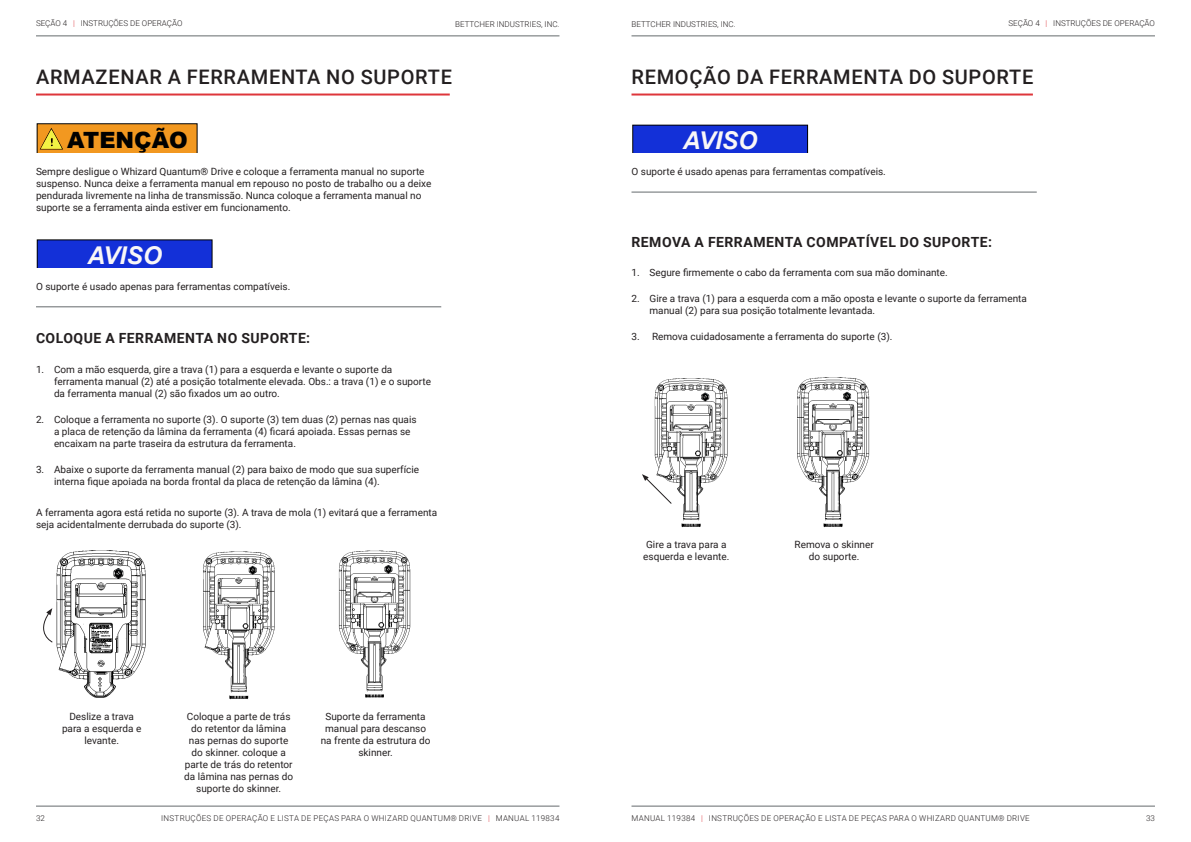
<style>
.page{position:relative;width:1191px;height:842px;background:#fff}
.page>*{position:absolute;margin:0;border:0;box-sizing:border-box;transform-origin:0 0}
.t1{font:italic 700 24.5px "Arial";color:#f9f7f7}
.t2{font:900 22.4px "Arial";color:#000}
.t3{font:500 20px "Roboto";letter-spacing:.035em;color:#231f20}
.Sub-heading{font:700 14px "Roboto";letter-spacing:.035em;color:#231f20}
.Body_copy_Regular{font:10px/12px "Roboto";color:#231f20}
.t4{font:300 8px "Roboto";letter-spacing:.035em;color:#231f20}
.t5{font:300 8px "Roboto";color:#231f20}
.s1{color:#de363b}
</style>
<div class="page">
<hr style="left:36px;top:806px;width:523px;height:1px;background:#656a6d">
<hr style="left:631px;top:806px;width:524px;height:1px;background:#656a6d">
<hr style="left:36px;top:36px;width:523px;height:1px;background:#656a6d">
<hr style="left:631px;top:36px;width:524px;height:1px;background:#656a6d">
<hr style="left:36px;top:94px;width:414px;height:2px;background:#de363b">
<svg style="left:37px;top:124px;width:160px;height:29px;background:#eb9720"></svg>
<div style="left:37px;top:240px;width:175px;height:27px;background:#1330d8"></div>
<hr style="left:36px;top:307px;width:405px;height:1px;background:#656a6d">
<img style="left:56px;top:550px;width:90px;height:148px">
<img style="left:203px;top:551px;width:72px;height:148px">
<img style="left:338px;top:550px;width:73px;height:148px">
<svg style="left:43px;top:608px;width:10px;height:35px"></svg>
<hr style="left:631px;top:94px;width:402px;height:2px;background:#de363b">
<div style="left:632px;top:125px;width:175px;height:28px;background:#1330d8"></div>
<hr style="left:631px;top:192px;width:405px;height:1px;background:#656a6d">
<img style="left:654px;top:378px;width:74px;height:149px">
<img style="left:797px;top:377px;width:73px;height:150px">
<svg style="left:642px;top:474px;width:30px;height:31px"></svg>
<p class="t5" style="left:36px;top:18px;width:148px">SEÇÃO 4 <span class="s1">|</span> INSTRUÇÕES DE OPERAÇÃO</p>
<p class="t5" style="left:455px;top:18px;width:106px">BETTCHER INDUSTRIES, INC.</p>
<p class="t5" style="left:631px;top:18px;width:106px">BETTCHER INDUSTRIES, INC.</p>
<p class="t5" style="left:1008px;top:18px;width:148px">SEÇÃO 4 <span class="s1">|</span> INSTRUÇÕES DE OPERAÇÃO</p>
<p class="t3" style="left:36px;top:63px;width:417px">ARMAZENAR A FERRAMENTA NO SUPORTE</p>
<p class="t2" style="left:67px;top:124px;width:122px">ATENÇÃO</p>
<p class="Body_copy_Regular" style="left:36px;top:165px;width:397px">Sempre desligue o Whizard Quantum® Drive e coloque a ferramenta manual no suporte suspenso. Nunca deixe a ferramenta manual em repouso no posto de trabalho ou a deixe pendurada livremente na linha de transmissão. Nunca coloque a ferramenta manual no suporte se a ferramenta ainda estiver em funcionamento.</p>
<p class="t1" style="left:87px;top:239px;width:76px">AVISO</p>
<p class="Body_copy_Regular" style="left:36px;top:280px;width:256px">O suporte é usado apenas para ferramentas compatíveis.</p>
<p class="Sub-heading" style="left:36px;top:329px;width:276px">COLOQUE A FERRAMENTA NO SUPORTE:</p>
<p class="Body_copy_Regular" style="left:54px;top:363px;width:378px;text-indent:-18px">1. Com a mão esquerda, gire a trava (1) para a esquerda e levante o suporte da ferramenta manual (2) até a posição totalmente elevada. Obs.: a trava (1) e o suporte da ferramenta manual (2) são fixados um ao outro.</p>
<p class="Body_copy_Regular" style="left:54px;top:413px;width:364px;text-indent:-18px">2. Coloque a ferramenta no suporte (3). O suporte (3) tem duas (2) pernas nas quais a placa de retenção da lâmina da ferramenta (4) ficará apoiada. Essas pernas se encaixam na parte traseira da estrutura da ferramenta.</p>
<p class="Body_copy_Regular" style="left:54px;top:463px;width:367px;text-indent:-18px">3. Abaixe o suporte da ferramenta manual (2) para baixo de modo que sua superfície interna fique apoiada na borda frontal da placa de retenção da lâmina (4).</p>
<p class="Body_copy_Regular" style="left:36px;top:506px;width:403px">A ferramenta agora está retida no suporte (3). A trava de mola (1) evitará que a ferramenta seja acidentalmente derrubada do suporte (3).</p>
<p class="Body_copy_Regular" style="left:62px;top:710px;width:81px;text-align:center">Deslize a trava para a esquerda e levante.</p>
<p class="Body_copy_Regular" style="left:184px;top:710px;width:110px;text-align:center">Coloque a parte de trás do retentor da lâmina nas pernas do suporte do skinner. coloque a parte de trás do retentor da lâmina nas pernas do suporte do skinner.</p>
<p class="Body_copy_Regular" style="left:321px;top:710px;width:111px;text-align:center">Suporte da ferramenta manual para descanso na frente da estrutura do skinner.</p>
<p class="t3" style="left:631px;top:63px;width:403px">REMOÇÃO DA FERRAMENTA DO SUPORTE</p>
<p class="t1" style="left:683px;top:125px;width:76px">AVISO</p>
<p class="Body_copy_Regular" style="left:631px;top:165px;width:256px">O suporte é usado apenas para ferramentas compatíveis.</p>
<p class="Sub-heading" style="left:631px;top:232px;width:362px">REMOVA A FERRAMENTA COMPATÍVEL DO SUPORTE:</p>
<p class="Body_copy_Regular" style="left:631px;top:266px;width:318px">1. Segure firmemente o cabo da ferramenta com sua mão dominante.</p>
<p class="Body_copy_Regular" style="left:649px;top:292px;width:379px;text-indent:-18px">2. Gire a trava (1) para a esquerda com a mão oposta e levante o suporte da ferramenta manual (2) para sua posição totalmente levantada.</p>
<p class="Body_copy_Regular" style="left:631px;top:330px;width:262px">3. Remova cuidadosamente a ferramenta do suporte (3).</p>
<p class="Body_copy_Regular" style="left:643px;top:538px;width:88px">Gire a trava para a esquerda e levante.</p>
<p class="Body_copy_Regular" style="left:794px;top:538px;width:81px;text-align:center">Remova o skinner do suporte.</p>
<p class="t4" style="left:161px;top:812px;width:400px">INSTRUÇÕES DE OPERAÇÃO E LISTA DE PEÇAS PARA O WHIZARD QUANTUM® DRIVE <span class="s1">|</span> MANUAL 119834</p>
<p class="t4" style="left:631px;top:812px;width:400px">MANUAL 119384 <span class="s1">|</span> INSTRUÇÕES DE OPERAÇÃO E LISTA DE PEÇAS PARA O WHIZARD QUANTUM® DRIVE</p>
<p class="t4" style="left:36px;top:812px;width:10px">32</p>
<p class="t4" style="left:1146px;top:812px;width:10px">33</p>
</div>
